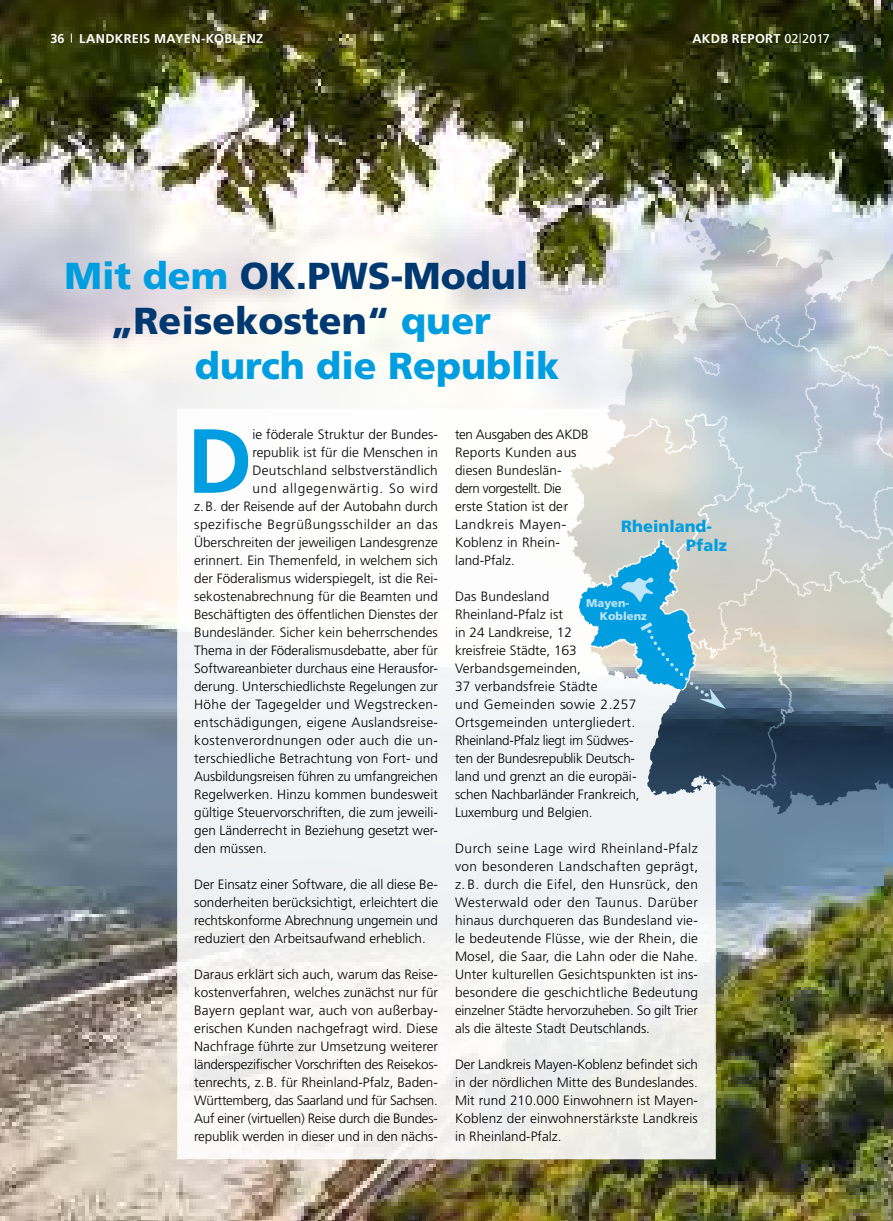
<style>
.page{position:relative;width:893px;height:1221px;background:#fff}
.page>*{position:absolute;margin:0;border:0;box-sizing:border-box;transform-origin:0 0}
.t1{font:700 90.9px "Frutiger";color:#009ee0}
.t2{font:900 37.5px/45px "Frutiger";color:#003871;text-align:center}
.t3{font:900 37.5px "Frutiger";color:#009ee0}
.t4{font:900 16.35px/19.5px "Frutiger";color:#009ee0}
.t5{font:300 13.5px/18px "Frutiger";color:#000;text-align:justify}
.t6{font:300 13.5px "Frutiger";letter-spacing:.02em;color:#000}
.t7{font:300 13.5px "Frutiger";letter-spacing:.04em;color:#000}
.t8{font:300 13.5px "Frutiger";letter-spacing:.025em;color:#000}
.t9{font:300 13.5px "Frutiger";letter-spacing:.03em;color:#000}
.t10{font:300 13.5px "Frutiger";letter-spacing:.055em;color:#000}
.t11{font:700 12.75px "Frutiger";letter-spacing:.025em;color:#fff}
.t12{font:900 11.25px/13.5px "Frutiger";color:#bde4f7}
.s1{font-weight:400}
.s2{font-weight:300}
.s3{color:#009ee0}
</style>
<div class="page">
<img style="left:0;top:0;width:893px;height:1220px">
<svg style="left:567px;top:204px;width:326px;height:610px"></svg>
<svg style="left:177px;top:408px;width:539px;height:751px;fill:#f2f4f5"></svg>
<img style="left:685px;top:205px;width:114px;height:141px">
<svg style="left:579px;top:540px;width:147px;height:169px"></svg>
<p class="t11" style="left:50px;top:31px;width:214px">36 LANDKREIS MAYEN-KOBLENZ</p>
<p class="t11" style="left:692px;top:31px;width:139px">AKDB REPORT <span class="s1">02</span><span class="s2">|</span><span class="s1">2017</span></p>
<h2 class="t2" style="left:65px;top:253px;width:465px"><span class="s3">Mit dem</span> OK.PWS-Modul „Reisekosten“ <span class="s3">quer</span></h2>
<h2 class="t3" style="left:195px;top:343px;width:366px">durch die Republik</h2>
<h1 class="t1" style="left:187px;top:408px;width:67px">D</h1>
<p class="t5" style="left:252px;top:425px;width:187px">ie föderale Struktur der Bundes-</p>
<p class="t5" style="left:252px;top:443px;width:187px">republik ist für die Menschen in</p>
<p class="t6" style="left:252px;top:462px;width:187px">Deutschland selbstverständlich</p>
<p class="t10" style="left:252px;top:480px;width:187px">und allgegenwärtig. So wird</p>
<p class="t5" style="left:194px;top:497px;width:245px">z.B. der Reisende auf der Autobahn durch</p>
<p class="t7" style="left:194px;top:516px;width:245px">spezifische Begrüßungsschilder an das</p>
<p class="t5" style="left:194px;top:533px;width:245px">Überschreiten der jeweiligen Landesgrenze</p>
<p class="t5" style="left:194px;top:551px;width:245px">erinnert. Ein Themenfeld, in welchem sich</p>
<p class="t5" style="left:194px;top:569px;width:245px">der Föderalismus widerspiegelt, ist die Rei-</p>
<p class="t5" style="left:194px;top:587px;width:245px">sekostenabrechnung für die Beamten und</p>
<p class="t5" style="left:194px;top:605px;width:245px">Beschäftigten des öffentlichen Dienstes der</p>
<p class="t5" style="left:194px;top:623px;width:245px">Bundesländer. Sicher kein beherrschendes</p>
<p class="t5" style="left:194px;top:641px;width:245px">Thema in der Föderalismusdebatte, aber für</p>
<p class="t5" style="left:194px;top:659px;width:245px">Softwareanbieter durchaus eine Herausfor-</p>
<p class="t5" style="left:194px;top:677px;width:245px">derung. Unterschiedlichste Regelungen zur</p>
<p class="t8" style="left:194px;top:696px;width:245px">Höhe der Tagegelder und Wegstrecken-</p>
<p class="t6" style="left:194px;top:714px;width:245px">entschädigungen, eigene Auslandsreise-</p>
<p class="t9" style="left:194px;top:732px;width:245px">kostenverordnungen oder auch die un-</p>
<p class="t5" style="left:194px;top:749px;width:245px">terschiedliche Betrachtung von Fort- und</p>
<p class="t5" style="left:194px;top:767px;width:245px">Ausbildungsreisen führen zu umfangreichen</p>
<p class="t5" style="left:194px;top:785px;width:245px">Regelwerken. Hinzu kommen bundesweit</p>
<p class="t5" style="left:194px;top:803px;width:245px">gültige Steuervorschriften, die zum jeweili-</p>
<p class="t5" style="left:194px;top:821px;width:245px">gen Länderrecht in Beziehung gesetzt wer-</p>
<p class="t5" style="left:194px;top:839px;width:74px">den müssen.</p>
<p class="t5" style="left:194px;top:875px;width:245px">Der Einsatz einer Software, die all diese Be&shy;sonderheiten berücksichtigt, erleichtert die rechtskonforme Abrechnung ungemein und reduziert den Arbeitsaufwand erheblich.</p>
<p class="t5" style="left:194px;top:965px;width:245px;text-align:left">Daraus erklärt sich auch, warum das Reise&shy;kostenverfahren, welches zunächst nur für Bayern geplant war, auch von außerbay&shy;erischen Kunden nachgefragt wird. Diese Nachfrage führte zur Umsetzung weiterer länderspezifischer Vorschriften des Reisekos&shy;tenrechts, z.B. für Rheinland-Pfalz, Baden-- Württemberg, das Saarland und für Sachsen.<br>Auf einer (virtuellen) Reise durch die Bundes&shy;republik werden in dieser und in den nächs-</p>
<p class="t5" style="left:455px;top:425px;width:135px;text-align:left">ten Ausgaben des AKDB<br>Reports Kunden aus diesen Bundeslän&shy;dern vorgestellt. Die erste Station ist der<br>Landkreis Mayen-<br>Koblenz in Rhein&shy;land-Pfalz.</p>
<p class="t5" style="left:455px;top:587px;width:186px;text-align:left">Das Bundesland<br>Rheinland-Pfalz ist<br>in 24 Landkreise, 12<br>kreisfreie Städte, 163<br>Verbandsgemeinden,<br>37 verbandsfreie Städte<br>und Gemeinden sowie 2.257<br>Ortsgemeinden untergliedert.<br>Rheinland-Pfalz liegt im Südwes&shy;ten der Bundesrepublik Deutsch&shy;land und grenzt an die europäi&shy;schen Nachbarländer Frankreich,<br>Luxemburg und Belgien.</p>
<p class="t5" style="left:455px;top:839px;width:245px">Durch seine Lage wird Rheinland-Pfalz von besonderen Landschaften geprägt, z. B. durch die Eifel, den Hunsrück, den Westerwald oder den Taunus. Darüber hinaus durchqueren das Bundesland vie&shy;le bedeutende Flüsse, wie der Rhein, die Mosel, die Saar, die Lahn oder die Nahe.<br>Unter kulturellen Gesichtspunkten ist ins&shy;besondere die geschichtliche Bedeutung einzelner Städte hervorzuheben. So gilt Trier als die älteste Stadt Deutschlands.</p>
<p class="t5" style="left:455px;top:1055px;width:245px">Der Landkreis Mayen-Koblenz befindet sich in der nördlichen Mitte des Bundeslandes.<br>Mit rund 210.000 Einwohnern ist Mayen-Koblenz der einwohnerstärkste Landkreis in Rheinland-Pfalz.</p>
<p class="t4" style="left:686px;top:516px;width:42px;text-indent:-65px">Rheinland-<br>Pfalz</p>
<p class="t12" style="left:600px;top:596px;width:48px;text-indent:-14px">Mayen-<br>Koblenz</p>
</div>
